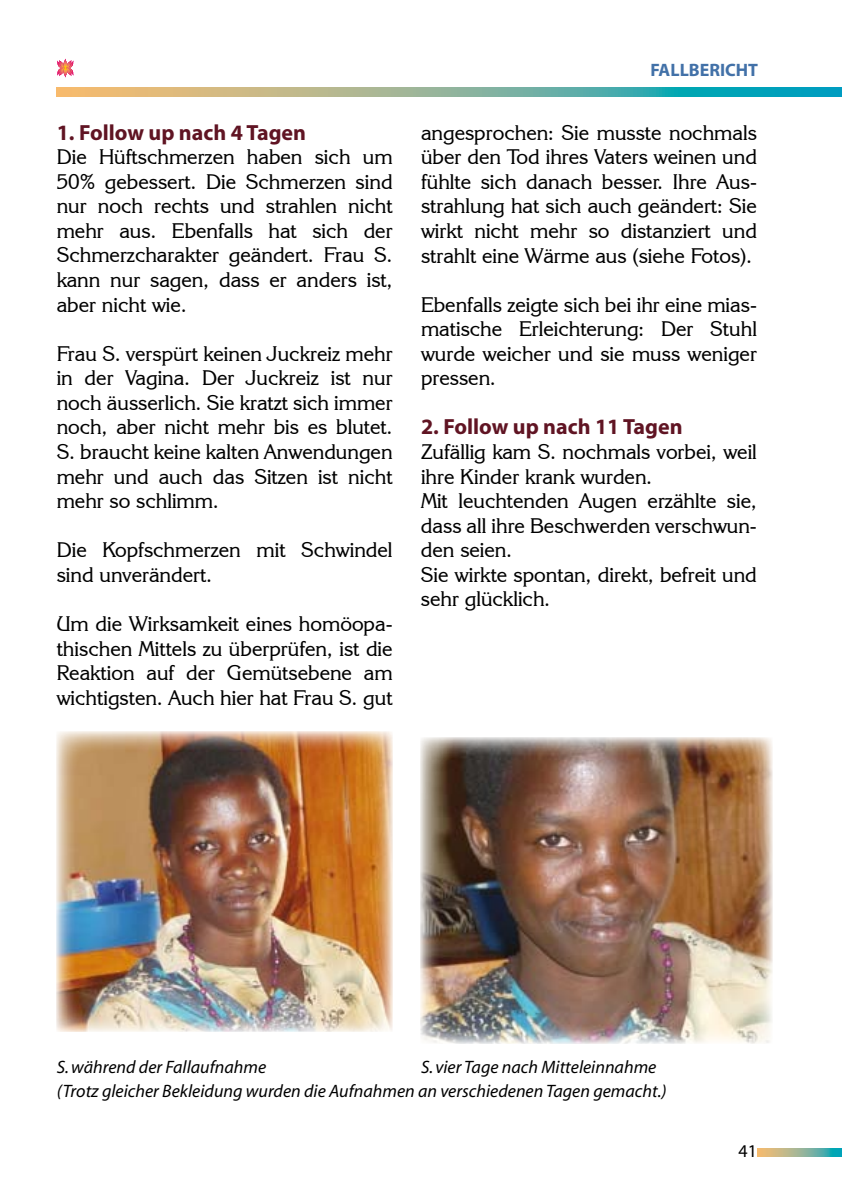
<style>
.page{position:relative;width:842px;height:1191px;background:#fff}
.page>*{position:absolute;margin:0;border:0;box-sizing:border-box;transform-origin:0 0}
.t1{font:700 22px "Myriad Pro";color:#601423}
.t2{font:21px/24.6px "Korinna IT Cby BT";color:#000;text-align:justify}
.t3{font:italic 18px/24.4px "Myriad";color:#000}
.t4{font:700 18px "Myriad Pro";color:#4271a8}
.t5{font:18px "Myriad Pro";color:#000}
</style>
<div class="page">
<svg style="left:57px;top:88px;width:785px;height:8px;background:#7fb09a"></svg>
<svg style="left:757px;top:1148px;width:85px;height:8px"></svg>
<svg style="left:57px;top:59px;width:17px;height:18px"></svg>
<img style="left:57px;top:731px;width:336px;height:300px">
<img style="left:421px;top:737px;width:351px;height:307px">
<p class="t1" style="left:57px;top:118px;width:251px">1. Follow up nach 4 Tagen</p>
<p class="t2" style="left:57px;top:144px;width:337px">Die Hüftschmerzen haben sich um 50% gebessert. Die Schmerzen sind nur noch rechts und strahlen nicht mehr aus. Ebenfalls hat sich der Schmerzcharakter geändert. Frau S. kann nur sagen, dass er anders ist, aber nicht wie.</p>
<p class="t2" style="left:57px;top:341px;width:337px">Frau S. verspürt keinen Juckreiz mehr in der Vagina. Der Juckreiz ist nur noch äusserlich. Sie kratzt sich immer noch, aber nicht mehr bis es blutet.<br>S. braucht keine kalten Anwendungen mehr und auch das Sitzen ist nicht mehr so schlimm.</p>
<p class="t2" style="left:57px;top:537px;width:337px">Die Kopfschmerzen mit Schwindel sind unverändert.</p>
<p class="t2" style="left:57px;top:611px;width:337px">Um die Wirksamkeit eines homöopa&shy;thischen Mittels zu überprüfen, ist die Reaktion auf der Gemütsebene am wichtigsten. Auch hier hat Frau S. gut</p>
<p class="t4" style="left:650px;top:59px;width:109px">FALLBERICHT</p>
<p class="t2" style="left:421px;top:120px;width:337px">angesprochen: Sie musste nochmals über den Tod ihres Vaters weinen und fühlte sich danach besser. Ihre Aus&shy;strahlung hat sich auch geändert: Sie wirkt nicht mehr so distanziert und strahlt eine Wärme aus (siehe Fotos).</p>
<p class="t2" style="left:421px;top:292px;width:337px">Ebenfalls zeigte sich bei ihr eine mias&shy;matische Erleichterung: Der Stuhl wurde weicher und sie muss weniger pressen.</p>
<p class="t1" style="left:421px;top:412px;width:263px">2. Follow up nach 11 Tagen</p>
<p class="t2" style="left:421px;top:439px;width:337px;text-align:left">Zufällig kam S. nochmals vorbei, weil ihre Kinder krank wurden.<br>Mit leuchtenden Augen erzählte sie, dass all ihre Beschwerden verschwun&shy;den seien.<br>Sie wirkte spontan, direkt, befreit und sehr glücklich.</p>
<p class="t3" style="left:57px;top:1055px;width:611px;text-indent:364px">S. vier Tage nach Mitteleinnahme (Trotz gleicher Bekleidung wurden die Aufnahmen an verschiedenen Tagen gemacht.)</p>
<p class="t3" style="left:57px;top:1055px;width:211px">S. während der Fallaufnahme</p>
<p class="t5" style="left:738px;top:1139px;width:20px">41</p>
</div>
